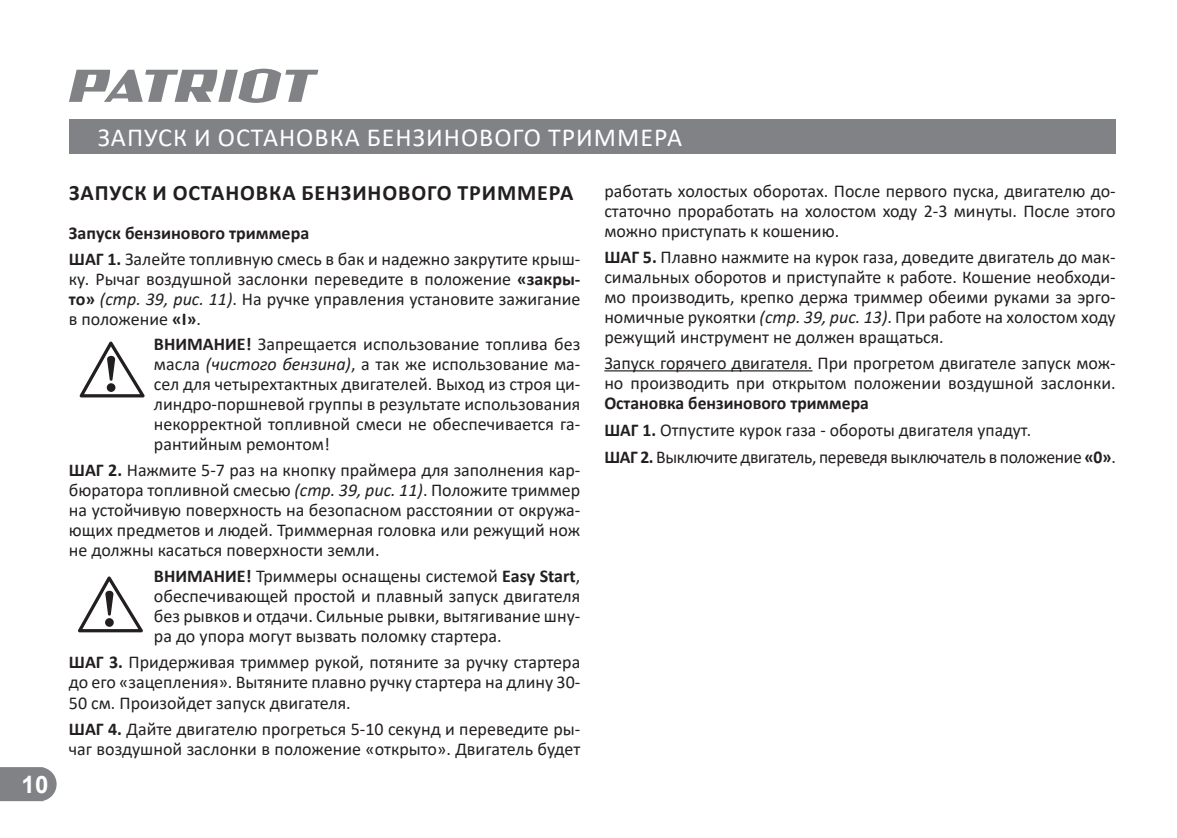
<style>
.page{position:relative;width:1177px;height:838px;background:#fff}
.page>*{position:absolute;margin:0;border:0;box-sizing:border-box;transform-origin:0 0}
.t1{font:26px "Calibri";letter-spacing:.04em;color:#fff}
.t2{font:700 24px "Arial";color:#fff}
.t3{font:700 22px "Calibri";letter-spacing:.04em;color:#231f20}
.t4{font:18px/20px "Calibri";color:#231f20;text-align:justify}
.t5{font:18px/27.2px "Calibri";letter-spacing:-.02em;color:#231f20}
.s1{font-weight:700}
.s2{font-style:italic}
</style>
<div class="page">
<svg style="left:0;top:767px;width:57px;height:34px;background:#898b8d"></svg>
<svg style="left:69px;top:69px;width:249px;height:34px"></svg>
<div style="left:69px;top:119px;width:1046px;height:34px;background:#808285"></div>
<hr style="left:604px;top:370px;width:208px;height:1px;background:#231f20">
<svg style="left:79px;top:341px;width:66px;height:56px"></svg>
<svg style="left:78px;top:576px;width:65px;height:56px"></svg>
<h2 class="t2" style="left:22px;top:767px;width:28px">10</h2>
<h1 class="t1" style="left:98px;top:120px;width:586px">ЗАПУСК И ОСТАНОВКА БЕНЗИНОВОГО ТРИММЕРА</h1>
<p class="t3" style="left:69px;top:177px;width:506px">ЗАПУСК И ОСТАНОВКА БЕНЗИНОВОГО ТРИММЕРА</p>
<p class="t4" style="left:69px;top:220px;width:513px;line-height:25.6px"><span class="s1">Запуск бензинового триммера<br>ШАГ 1.</span> Залейте топливную смесь в бак и надежно закрутите крыш-</p>
<p class="t4" style="left:69px;top:268px;width:513px">ку. Рычаг воздушной заслонки переведите в положение <span class="s1">«закры&shy;то»</span> <span class="s2">(стр. 39, рис. 11)</span>. На ручке управления установите зажигание в положение <span class="s1">«I»</span>.</p>
<p class="t4" style="left:154px;top:334px;width:428px"><span class="s1">ВНИМАНИЕ!</span> Запрещается использование топлива без масла <span class="s2">(чистого бензина)</span>, а так же использование ма&shy;сел для четырехтактных двигателей. Выход из строя ци&shy;линдро-поршневой группы в результате использования некорректной топливной смеси не обеспечивается га&shy;рантийным ремонтом!</p>
<p class="t4" style="left:69px;top:459px;width:513px"><span class="s1">ШАГ 2.</span> Нажмите 5-7 раз на кнопку праймера для заполнения кар&shy;бюратора топливной смесью <span class="s2">(стр. 39, рис. 11)</span>. Положите триммер на устойчивую поверхность на безопасном расстоянии от окружа&shy;ющих предметов и людей. Триммерная головка или режущий нож не должны касаться поверхности земли.</p>
<p class="t4" style="left:154px;top:565px;width:428px"><span class="s1">ВНИМАНИЕ!</span> Триммеры оснащены системой <span class="s1">Easy Start</span>, обеспечивающей простой и плавный запуск двигателя без рывков и отдачи. Сильные рывки, вытягивание шну&shy;ра до упора могут вызвать поломку стартера.</p>
<p class="t4" style="left:69px;top:650px;width:513px;line-height:20.8px"><span class="s1">ШАГ 3.</span> Придерживая триммер рукой, потяните за ручку стартера до его «зацепления». Вытяните плавно ручку стартера на длину 30- 50 см. Произойдет запуск двигателя.</p>
<p class="t4" style="left:69px;top:718px;width:513px"><span class="s1">ШАГ 4.</span> Дайте двигателю прогреться 5-10 секунд и переведите ры&shy;чаг воздушной заслонки в положение «открыто». Двигатель будет</p>
<p class="t4" style="left:604px;top:181px;width:513px">работать холостых оборотах. После первого пуска, двигателю до&shy;статочно проработать на холостом ходу 2-3 минуты. После этого можно приступать к кошению.</p>
<p class="t4" style="left:604px;top:246px;width:513px"><span class="s1">ШАГ 5.</span> Плавно нажмите на курок газа, доведите двигатель до мак&shy;симальных оборотов и приступайте к работе. Кошение необходи&shy;мо производить, крепко держа триммер обеими руками за эрго&shy;номичные рукоятки <span class="s2">(стр. 39, рис. 13)</span>. При работе на холостом ходу режущий инструмент не должен вращаться.</p>
<p class="t4" style="left:604px;top:352px;width:513px">Запуск горячего двигателя. При прогретом двигателе запуск мож&shy;но производить при открытом положении воздушной заслонки.</p>
<p class="t5" style="left:604px;top:389px;width:513px"><span class="s1">Остановка бензинового триммера<br>ШАГ 1.</span> Отпустите курок газа - обороты двигателя упадут.<br><span class="s1">ШАГ 2.</span> Выключите двигатель, переведя выключатель в положение <span class="s1">«0»</span>.</p>
</div>
